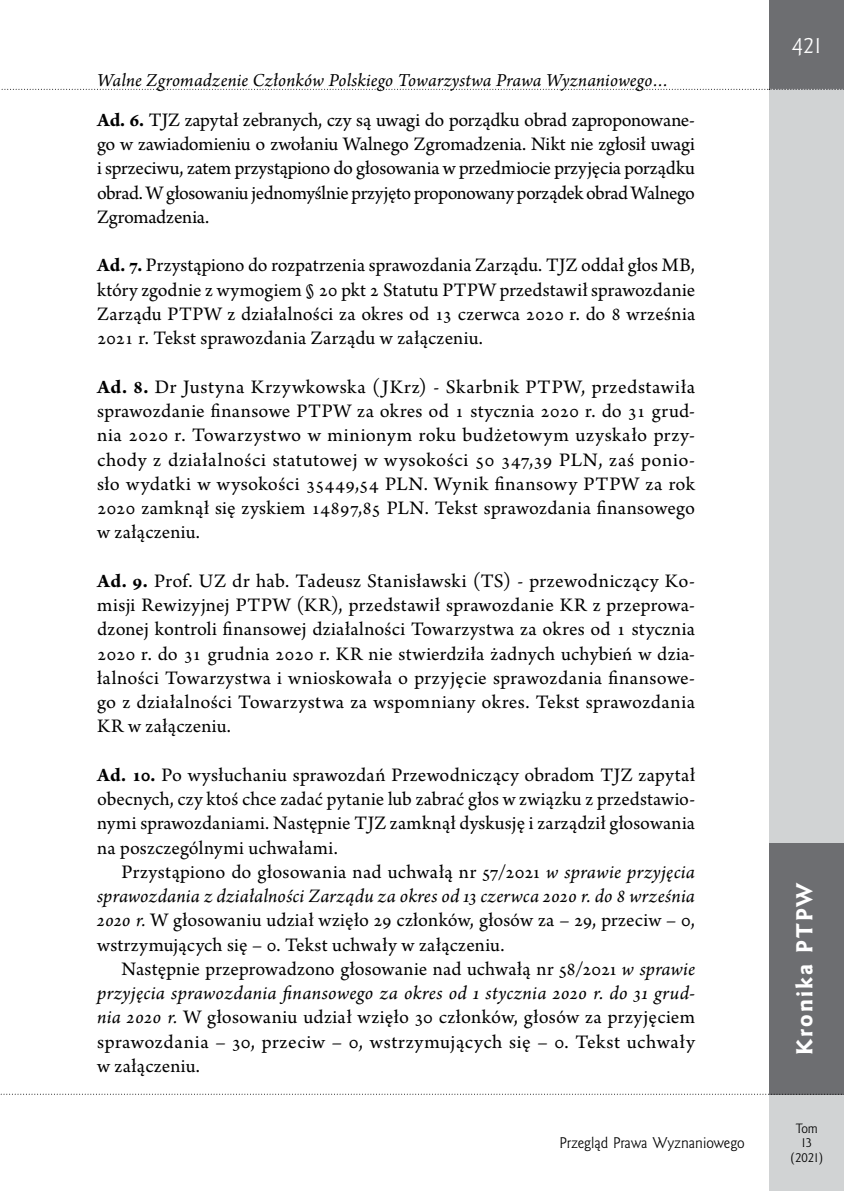
<style>
.page{position:relative;width:844px;height:1191px;background:#fff}
.page>*{position:absolute;margin:0;border:0;box-sizing:border-box;transform-origin:0 0}
.t1{font:21px "Goldy EFN Heavy";letter-spacing:.1em;color:#fff}
.t2{font:21px "Goldy EFN";color:#fff}
.t3{font:20.12px/24.3px "Arno Pro";letter-spacing:.015em;color:#000;text-align:justify}
.t4{font:italic 19.25px "Arno Pro";letter-spacing:.01em;color:#000}
.t5{font:14px "Goldy EFN";color:#000}
.t6{font:12.25px/14.7px "Goldy EFN";color:#000;text-align:center}
.s1{font-weight:700}
.s2{font-style:italic}
</style>
<div class="page">
<div style="left:769px;top:0;width:74px;height:1191px;background:#d1d3d4"></div>
<div style="left:769px;top:0;width:74px;height:89px;background:#6d6e71"></div>
<div style="left:769px;top:843px;width:74px;height:251px;background:#6d6e71"></div>
<svg style="left:1px;top:1093px;width:843px;height:1px"></svg>
<svg style="left:1px;top:89px;width:843px;height:1px"></svg>
<p class="t4" style="left:97px;top:70px;width:575px">Walne Zgromadzenie Członków Polskiego Towarzystwa Prawa Wyznaniowego…</p>
<p class="t3" style="left:97px;top:109px;width:599px"><span class="s1">Ad. 6.</span> TJZ zapytał zebranych, czy są uwagi do porządku obrad zaproponowane&shy;go w zawiadomieniu o zwołaniu Walnego Zgromadzenia. Nikt nie zgłosił uwagi i sprzeciwu, zatem przystąpiono do głosowania w przedmiocie przyjęcia porządku obrad. W głosowaniu jednomyślnie przyjęto proponowany porządek obrad Walnego Zgromadzenia.</p>
<p class="t3" style="left:97px;top:254px;width:599px"><span class="s1">Ad. 7.</span> Przystąpiono do rozpatrzenia sprawozdania Zarządu. TJZ oddał głos MB, który zgodnie z wymogiem § 20 pkt 2 Statutu PTPW przedstawił sprawozdanie Zarządu PTPW z działalności za okres od 13 czerwca 2020 r. do 8 września 2021 r. Tekst sprawozdania Zarządu w załączeniu.</p>
<p class="t3" style="left:97px;top:375px;width:599px"><span class="s1">Ad. 8.</span> Dr Justyna Krzywkowska (JKrz) - Skarbnik PTPW, przedstawiła sprawozdanie finansowe PTPW za okres od 1 stycznia 2020 r. do 31 grud&shy;nia 2020 r. Towarzystwo w minionym roku budżetowym uzyskało przy&shy;chody z działalności statutowej w wysokości 50 347,39 PLN, zaś ponio&shy;sło wydatki w wysokości 35449,54 PLN. Wynik finansowy PTPW za rok 2020 zamknął się zyskiem 14897,85 PLN. Tekst sprawozdania finansowego w załączeniu.</p>
<p class="t3" style="left:97px;top:569px;width:599px"><span class="s1">Ad. 9.</span> Prof. UZ dr hab. Tadeusz Stanisławski (TS) - przewodniczący Ko&shy;misji Rewizyjnej PTPW (KR), przedstawił sprawozdanie KR z przeprowa&shy;dzonej kontroli finansowej działalności Towarzystwa za okres od 1 stycznia 2020 r. do 31 grudnia 2020 r. KR nie stwierdziła żadnych uchybień w dzia&shy;łalności Towarzystwa i wnioskowała o przyjęcie sprawozdania finansowe&shy;go z działalności Towarzystwa za wspomniany okres. Tekst sprawozdania KR w załączeniu.</p>
<p class="t3" style="left:97px;top:763px;width:599px"><span class="s1">Ad. 10.</span> Po wysłuchaniu sprawozdań Przewodniczący obradom TJZ zapytał obecnych, czy ktoś chce zadać pytanie lub zabrać głos w związku z przedstawio&shy;nymi sprawozdaniami. Następnie TJZ zamknął dyskusję i zarządził głosowania na poszczególnymi uchwałami.</p>
<p class="t3" style="left:97px;top:860px;width:599px;text-indent:24px">Przystąpiono do głosowania nad uchwałą nr 57/2021 <span class="s2">w sprawie przyjęcia sprawozdania z działalności Zarządu za okres od 13 czerwca 2020 r. do 8 września 2020 r.</span> W głosowaniu udział wzięło 29 członków, głosów za – 29, przeciw – 0, wstrzymujących się – 0. Tekst uchwały w załączeniu.</p>
<p class="t3" style="left:97px;top:957px;width:599px;text-indent:24px">Następnie przeprowadzono głosowanie nad uchwałą nr 58/2021 <span class="s2">w sprawie przyjęcia sprawozdania finansowego za okres od 1 stycznia 2020 r. do 31 grud&shy;nia 2020 r.</span> W głosowaniu udział wzięło 30 członków, głosów za przyjęciem sprawozdania – 30, przeciw – 0, wstrzymujących się – 0. Tekst uchwały w załączeniu.</p>
<p class="t5" style="left:559px;top:1134px;width:186px">Przegląd Prawa Wyznaniowego</p>
<p class="t2" style="left:792px;top:33px;width:31px">421</p>
<p class="t1" style="left:791px;top:1054px;width:174px;rotate:-90deg">Kronika PTPW</p>
<p class="t6" style="left:790px;top:1121px;width:34px">Tom<br>13 (2021)</p>
</div>
